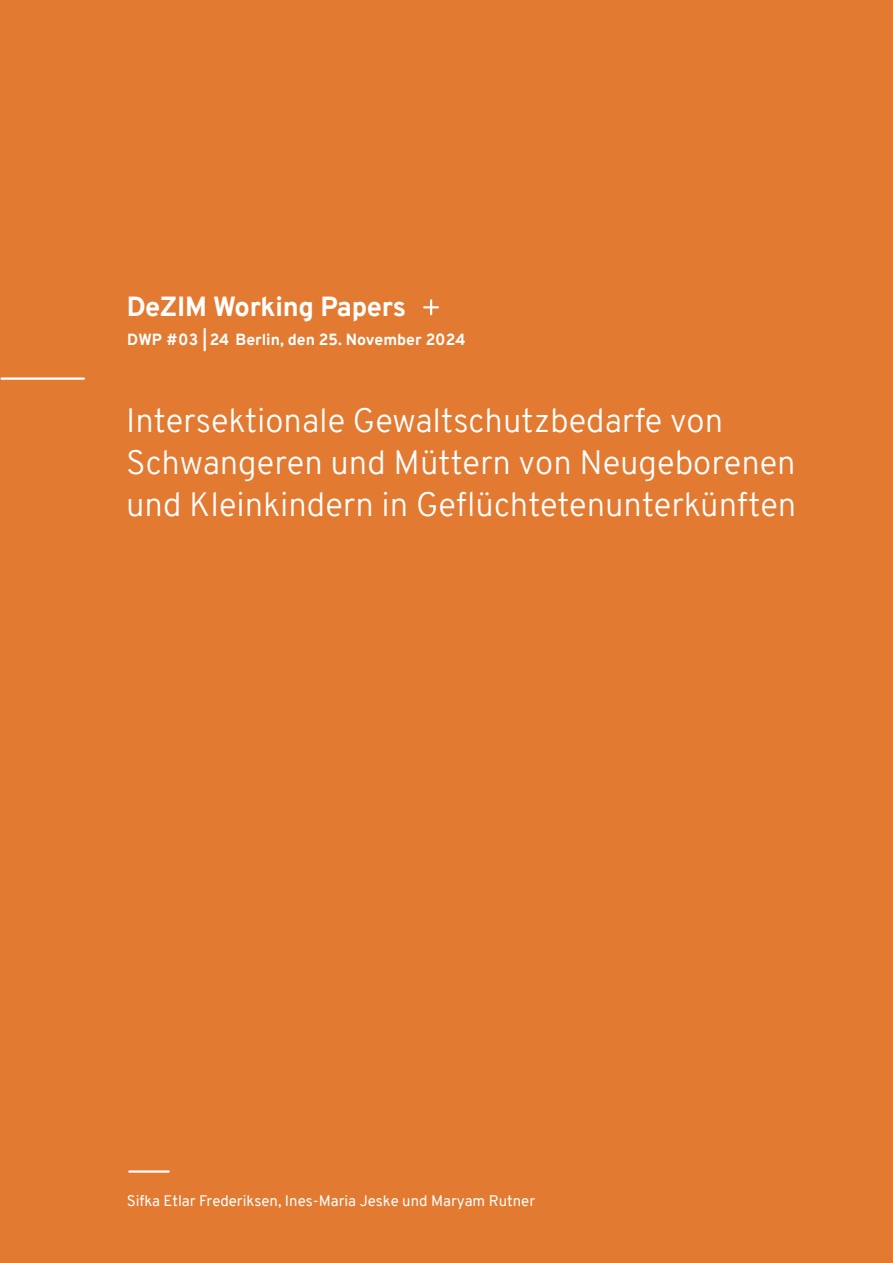
<style>
.page{position:relative;width:893px;height:1263px;background:#e37a32}
.page>*{position:absolute;margin:0;border:0;box-sizing:border-box;transform-origin:0 0}
.t1{font:300 33px/42px "Overpass";color:#fff}
.t2{font:800 27px "Overpass";letter-spacing:-.01em;color:#fff}
.t3{font:800 15.75px "Overpass";color:#fff}
.t4{font:15px "Overpass";color:#fff}
</style>
<div class="page">
<hr style="left:2px;top:377px;width:82px;height:3px;background:#fff">
<svg style="left:424px;top:300px;width:14px;height:14px"></svg>
<hr style="left:129px;top:1170px;width:40px;height:3px;background:#fff">
<p class="t2" style="left:127px;top:288px;width:281px">DeZIM Working Papers</p>
<p class="t3" style="left:127px;top:328px;width:340px">DWP #03 | 24 Berlin, den 25. November 2024</p>
<p class="t1" style="left:126px;top:399px;width:672px">Intersektionale Gewaltschutzbedarfe von<br>Schwangeren und Müttern von Neugeborenen und Kleinkindern in Geflüchtetenunterkünften</p>
<p class="t4" style="left:127px;top:1190px;width:410px">Sifka Etlar Frederiksen, Ines-Maria Jeske und Maryam Rutner</p>
</div>
